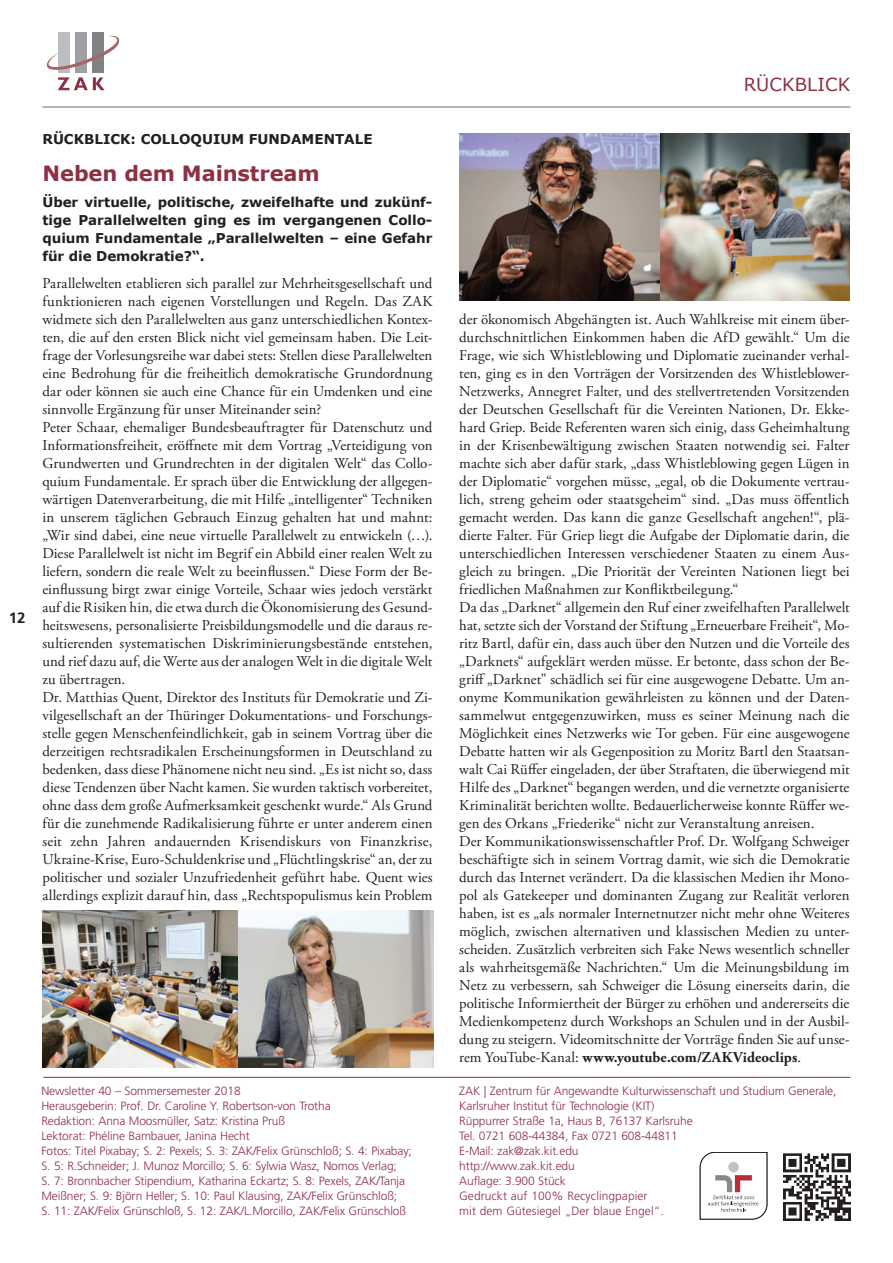
<style>
.page{position:relative;width:893px;height:1263px;background:#fff}
.page>*{position:absolute;margin:0;border:0;box-sizing:border-box;transform-origin:0 0}
.t1{font:700 21px "Verdana";letter-spacing:-.005em;color:#8d2f45}
.t2{font:18px "Verdana";letter-spacing:.005em;color:#8d2f45}
.t3{font:15px/18px "Adobe Garamond Pro";color:#231f20}
.t4{font:700 15px "Frutiger LT Std";color:#231f20}
.t5{font:700 13.5px/18px "Verdana";letter-spacing:-.005em;color:#231f20;text-align:justify}
.t6{font:300 12px/15px "Frutiger LT Std";letter-spacing:-.01em;color:#8d2f45}
.s1{font-weight:700}
</style>
<div class="page">
<div style="left:93px;top:32px;width:11px;height:41px;background:#808285"></div>
<div style="left:75px;top:32px;width:12px;height:41px;background:#9d9fa2"></div>
<div style="left:58px;top:32px;width:12px;height:41px;background:#bcbdc0"></div>
<svg style="left:47px;top:34px;width:72px;height:56px"></svg>
<img style="left:783px;top:1153px;width:67px;height:67px">
<svg style="left:700px;top:1152px;width:67px;height:67px"></svg>
<img style="left:459px;top:134px;width:391px;height:167px">
<img style="left:43px;top:911px;width:195px;height:156px">
<img style="left:238px;top:911px;width:196px;height:156px">
<hr style="left:43px;top:107px;width:807px;height:1px;background:#6c6d70">
<hr style="left:43px;top:1077px;width:807px;height:1px;background:#8d2f45">
<p class="t4" style="left:9px;top:609px;width:18px">12</p>
<p class="t5" style="left:42px;top:130px;width:329px">Rückblick: Colloquium Fundame ntale</p>
<h1 class="t1" style="left:42px;top:158px;width:279px">Neben dem Mainstream</h1>
<p class="t5" style="left:42px;top:193px;width:391px">Ü ber virtuelle, politische, zweifelhafte und zukünf&shy;tige Parallelwelten ging es im vergangenen Collo&shy;quium Fundamentale „Parallelwelten – eine Gefahr für die Demokratie?“.</p>
<p class="t3" style="left:42px;top:275px;width:392px">Parallelwelten etablieren sich parallel zur Mehrheitsgesellschaft und funktionieren nach eigenen Vorstellungen und Regeln. Das ZAK widmete sich den Parallelwelten aus ganz unterschiedlichen Kontex&shy;ten, die auf den ersten Blick nicht viel gemeinsam haben. Die Leit&shy;frage der Vorlesungsreihe war dabei stets: Stellen diese Parallelwelten eine Bedrohung für die freiheitlich demokratische Grundordnung dar oder können sie auch eine Chance für ein Umdenken und eine sinnvolle Ergänzung für unser Miteinander sein?<br>Peter Schaar, ehemaliger Bundesbeauftragter für Datenschutz und Informationsfreiheit, eröffnete mit dem Vortrag „Verteidigung von Grundwerten und Grundrechten in der digitalen Welt“ das Collo&shy;quium Fundamentale. Er sprach über die Entwicklung der allgegen&shy;wärtigen Datenverarbeitung, die mit Hilfe „intelligenter“ Techniken in unserem täglichen Gebrauch Einzug gehalten hat und mahnt: „Wir sind dabei, eine neue virtuelle Parallelwelt zu entwickeln (…).<br>Diese Parallelwelt ist nicht im Begrif ein Abbild einer realen Welt zu liefern, sondern die reale Welt zu beeinflussen.“ Diese Form der Be&shy;einflussung birgt zwar einige Vorteile, Schaar wies jedoch verstärkt auf die Risiken hin, die etwa durch die Ökonomisierung des Gesund&shy;heitswesens, personalisierte Preisbildungsmodelle und die daraus re&shy;sultierenden systematischen Diskriminierungsbestände entstehen, und rief dazu auf, die Werte aus der analogen Welt in die digitale Welt zu übertragen.<br>Dr. Matthias Quent, Direktor des Instituts für Demokratie und Zi&shy;vilgesellschaft an der Thüringer Dokumentations- und Forschungs&shy;stelle gegen Menschenfeindlichkeit, gab in seinem Vortrag über die derzeitigen rechtsradikalen Erscheinungsformen in Deutschland zu bedenken, dass diese Phänomene nicht neu sind. „Es ist nicht so, dass diese Tendenzen über Nacht kamen. Sie wurden taktisch vorbereitet, ohne dass dem große Aufmerksamkeit geschenkt wurde.“ Als Grund für die zunehmende Radikalisierung führte er unter anderem einen seit zehn Jahren andauernden Krisendiskurs von Finanzkrise, Ukraine-Krise, Euro-Schuldenkrise und „Flüchtlingskrise“ an, der zu politischer und sozialer Unzufriedenheit geführt habe. Quent wies allerdings explizit darauf hin, dass „Rechtspopulismus kein Problem</p>
<p class="t2" style="left:744px;top:72px;width:106px">Rückblick</p>
<p class="t3" style="left:459px;top:311px;width:392px">der ökonomisch Abgehängten ist. Auch Wahlkreise mit einem über&shy;durchschnittlichen Einkommen haben die AfD gewählt.“ Um die Frage, wie sich Whistleblowing und Diplomatie zueinander verhal&shy;ten, ging es in den Vorträgen der Vorsitzenden des Whistleblower-Netzwerks, Annegret Falter, und des stellvertretenden Vorsitzenden der Deutschen Gesellschaft für die Vereinten Nationen, Dr. Ekke&shy;hard Griep. Beide Referenten waren sich einig, dass Geheimhaltung in der Krisenbewältigung zwischen Staaten notwendig sei. Falter machte sich aber dafür stark, „dass Whistleblowing gegen Lügen in der Diplomatie“ vorgehen müsse, „egal, ob die Dokumente vertrau&shy;lich, streng geheim oder staatsgeheim“ sind. „Das muss öffentlich gemacht werden. Das kann die ganze Gesellschaft angehen!“, plä&shy;dierte Falter. Für Griep liegt die Aufgabe der Diplomatie darin, die unterschiedlichen Interessen verschiedener Staaten zu einem Aus&shy;gleich zu bringen. „Die Priorität der Vereinten Nationen liegt bei friedlichen Maßnahmen zur Konfliktbeilegung.“<br>Da das „Darknet“ allgemein den Ruf einer zweifelhaften Parallelwelt hat, setzte sich der Vorstand der Stiftung „Erneuerbare Freiheit“, Mo&shy;ritz Bartl, dafür ein, dass auch über den Nutzen und die Vorteile des „Darknets“ aufgeklärt werden müsse. Er betonte, dass schon der Be&shy;griff „Darknet" schädlich sei für eine ausgewogene Debatte. Um an&shy;onyme Kommunikation gewährleisten zu können und der Daten&shy;sammelwut entgegenzuwirken, muss es seiner Meinung nach die Möglichkeit eines Netzwerks wie Tor geben. Für eine ausgewogene Debatte hatten wir als Gegenposition zu Moritz Bartl den Staatsan&shy;walt Cai Rüffer eingeladen, der über Straftaten, die überwiegend mit Hilfe des „Darknet“ begangen werden, und die vernetzte organisierte Kriminalität berichten wollte. Bedauerlicherweise konnte Rüffer we&shy;gen des Orkans „Friederike“ nicht zur Veranstaltung anreisen.<br>Der Kommunikationswissenschaftler Prof. Dr. Wolfgang Schweiger beschäftigte sich in seinem Vortrag damit, wie sich die Demokratie durch das Internet verändert. Da die klassischen Medien ihr Mono&shy;pol als Gatekeeper und dominanten Zugang zur Realität verloren haben, ist es „als normaler Internetnutzer nicht mehr ohne Weiteres möglich, zwischen alternativen und klassischen Medien zu unter&shy;scheiden. Zusätzlich verbreiten sich Fake News wesentlich schneller als wahrheitsgemäße Nachrichten.“ Um die Meinungsbildung im Netz zu verbessern, sah Schweiger die Lösung einerseits darin, die politische Informiertheit der Bürger zu erhöhen und andererseits die Medienkompetenz durch Workshops an Schulen und in der Ausbil&shy;dung zu steigern. Videomitschnitte der Vorträge finden Sie auf unse&shy;rem YouTube-Kanal: <span class="s1">www.youtube.com/ZAKVideoclips</span>.</p>
<p class="t6" style="left:41px;top:1084px;width:372px">Newsletter 40 – Sommersemester 2018<br>Herausgeberin: Prof. Dr. Caroline Y. Robertson-von Trotha<br>Redaktion: Anna Moosmüller, Satz: Kristina Pruß<br>Lektorat: Phéline Bambauer, Janina Hecht<br>Fotos: Titel Pixabay; S. 2: Pexels; S. 3: ZAK/Felix Grünschloß; S. 4: Pixabay; S. 5: R.Schneider; J. Munoz Morcillo; S. 6: Sylwia Wasz, Nomos Verlag;<br>S. 7: Bronnbacher Stipendium, Katharina Eckartz; S. 8: Pexels, ZAK/Tanja Meißner; S. 9: Björn Heller; S. 10: Paul Klausing, ZAK/Felix Grünschloß;<br>S. 11: ZAK/Felix Grünschloß, S. 12: ZAK/L.Morcillo, ZAK/Felix Grünschloß</p>
<p class="t6" style="left:459px;top:1084px;width:379px">ZAK | Zentrum für Angewandte Kulturwissenschaft und Studium Generale, Karlsruher Institut für Technologie (KIT)<br>Rüppurrer Straße 1a, Haus B, 76137 Karlsruhe<br>Tel. 0721 608-44384, Fax 0721 608-44811<br>E-Mail: zak@zak.kit.edu<br>http://www.zak.kit.edu<br>Auflage: 3.900 Stück<br>Gedruckt auf 100% Recyclingpapier<br>mit dem Gütesiegel „Der blaue Engel“.</p>
</div>
